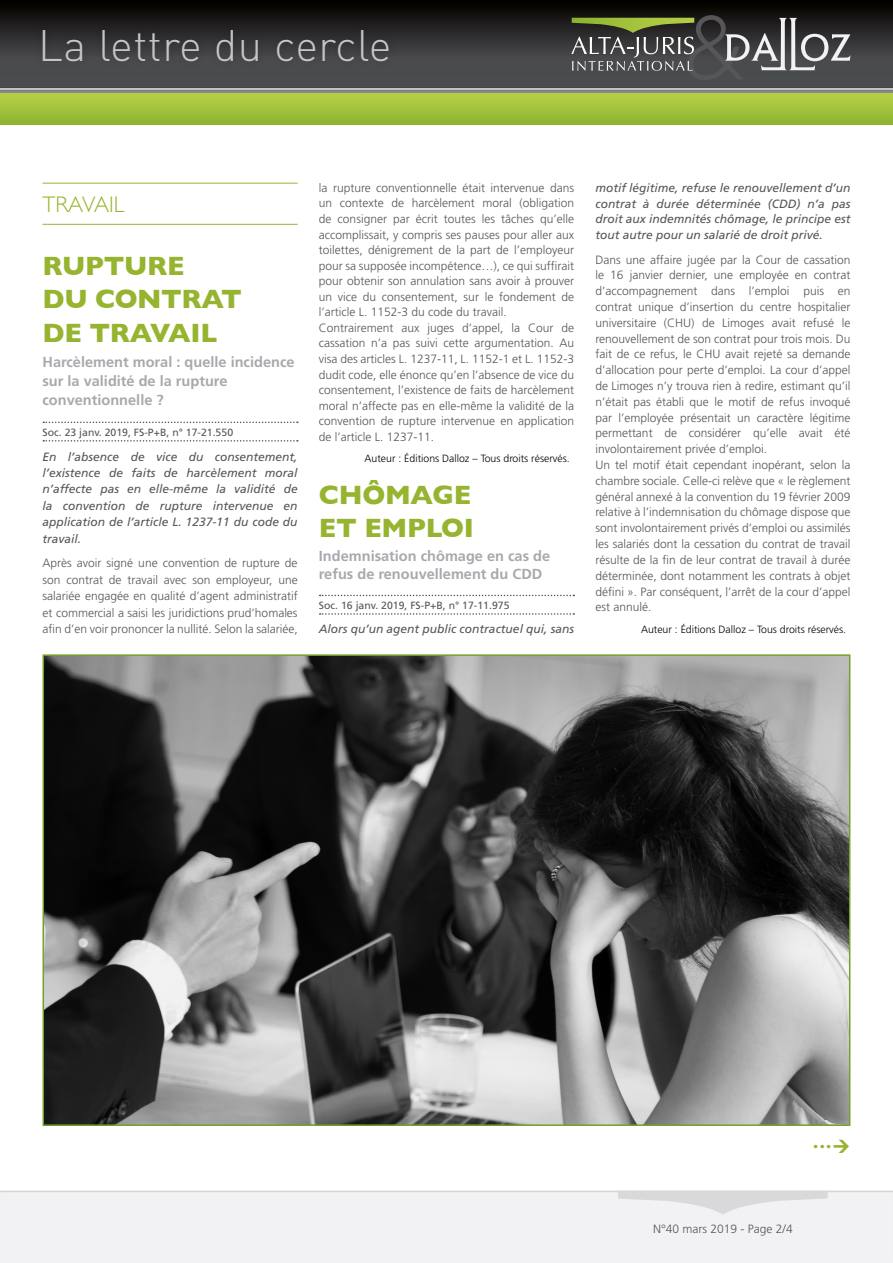
<style>
.page{position:relative;width:893px;height:1263px;background:#fff}
.page>*{position:absolute;margin:0;border:0;box-sizing:border-box;transform-origin:0 0}
.t1{font:300 95.85px "Gill Sans";color:#565658}
.t2{font:300 43.5px "DIN";letter-spacing:.01em;color:#c5c5c8}
.t3{font:700 27px/33.8px "Gill Sans";letter-spacing:-.01em;color:#96b42f}
.t4{font:300 22.5px "Gill Sans";color:#96b42f}
.t5{font:700 14.55px/18.9px "Frutiger";color:#a8a9ae}
.t6{font:300 12px/15.8px "Frutiger";color:#565658}
.t7{font:italic 12px/16.4px "Frutiger";color:#565658;text-align:justify}
.t8{font:300 10.5px "Frutiger";color:#000}
.t9{font:10.5px "Frutiger";color:#565658}
</style>
<div class="page">
<div style="left:0;top:1190px;width:893px;height:73px;background:#f2f1f3"></div>
<hr style="left:43px;top:183px;width:255px;height:1px;background:#96b42f">
<hr style="left:43px;top:224px;width:255px;height:1px;background:#96b42f">
<svg style="left:43px;top:422px;width:255px;height:1px"></svg>
<svg style="left:43px;top:440px;width:255px;height:2px"></svg>
<svg style="left:320px;top:595px;width:254px;height:1px"></svg>
<svg style="left:320px;top:613px;width:254px;height:2px"></svg>
<img style="left:46px;top:657px;width:801px;height:466px">
<div style="left:43px;top:654px;width:807px;height:472px;border:2px solid #76a02d"></div>
<svg style="left:0;top:0;width:893px;height:87px;background:#2d2d2d"></svg>
<div style="left:35px;top:22px;width:362px;height:47px;background:#000;opacity:.2"></div>
<svg style="left:0;top:93px;width:893px;height:31px;background:#a3c23c"></svg>
<hr style="left:0;top:87px;width:893px;height:2px;background:#47453e">
<hr style="left:0;top:89px;width:893px;height:2px;background:#c3c4c7">
<hr style="left:0;top:90px;width:893px;height:2px;background:#7d7a7a">
<hr style="left:0;top:91px;width:893px;height:2px;background:#88878a">
<svg style="left:571px;top:18px;width:123px;height:53px;background:#606452"></svg>
<svg style="left:725px;top:18px;width:126px;height:52px"></svg>
<svg style="left:618px;top:1191px;width:210px;height:24px"></svg>
<h2 class="t2" style="left:38px;top:19px;width:355px">La lettre du cercle</h2>
<h1 class="t1" style="left:685px;top:-28px;width:60px">&amp;</h1>
<h3 class="t4" style="left:43px;top:187px;width:83px">TRAVAIL</h3>
<h3 class="t3" style="left:43px;top:248px;width:201px">RUPTURE<br>DU CONTRAT<br>DE TRAVAIL</h3>
<p class="t5" style="left:43px;top:353px;width:254px">Harcèlement moral : quelle incidence sur la validité de la rupture conventionnelle ?</p>
<p class="t9" style="left:43px;top:426px;width:192px">Soc. 23 janv. 2019, FS-P+B, n° 17-21.550</p>
<p class="t7" style="left:43px;top:448px;width:257px">En l’absence de vice du consentement, l’existence de faits de harcèlement moral n’affecte pas en elle-même la validité de la convention de rupture intervenue en application de l’article L. 1237-11 du code du travail.</p>
<p class="t6" style="left:43px;top:555px;width:257px;line-height:16.4px;text-align:justify">Après avoir signé une convention de rupture de son contrat de travail avec son employeur, une salariée engagée en qualité d’agent administratif et commercial a saisi les juridictions prud’homales afin d’en voir prononcer la nullité. Selon la salariée,</p>
<p class="t6" style="left:319px;top:180px;width:257px">la rupture conventionnelle était intervenue dans un contexte de harcèlement moral (obligation de consigner par écrit toutes les tâches qu’elle accomplissait, y compris ses pauses pour aller aux toilettes, dénigrement de la part de l’employeur pour sa supposée incompétence…), ce qui suffirait pour obtenir son annulation sans avoir à prouver un vice du consentement, sur le fondement de l’article L. 1152-3 du code du travail.<br>Contrairement aux juges d’appel, la Cour de cassation n’a pas suivi cette argumentation. Au visa des articles L. 1237-11, L. 1152-1 et L. 1152-3 dudit code, elle énonce qu’en l’absence de vice du consentement, l’existence de faits de harcèlement moral n’affecte pas en elle-même la validité de la convention de rupture intervenue en application de l’article L. 1237-11.</p>
<p class="t8" style="left:365px;top:453px;width:207px">Auteur : Éditions Dalloz – Tous droits réservés.</p>
<h3 class="t3" style="left:319px;top:477px;width:156px;line-height:33px">CHÔMAGE<br>ET EMPLOI</h3>
<p class="t5" style="left:319px;top:547px;width:233px;line-height:18px">Indemnisation chômage en cas de refus de renouvellement du CDD</p>
<p class="t9" style="left:319px;top:599px;width:192px">Soc. 16 janv. 2019, FS-P+B, n° 17-11.975</p>
<p class="t7" style="left:319px;top:621px;width:257px">Alors qu’un agent public contractuel qui, sans</p>
<p class="t7" style="left:595px;top:180px;width:257px;line-height:15.8px">motif légitime, refuse le renouvellement d’un contrat à durée déterminée (CDD) n’a pas droit aux indemnités chômage, le principe est tout autre pour un salarié de droit privé.</p>
<p class="t6" style="left:595px;top:252px;width:257px">Dans une affaire jugée par la Cour de cassation le 16 janvier dernier, une employée en contrat d’accompagnement dans l’emploi puis en contrat unique d’insertion du centre hospitalier universitaire (CHU) de Limoges avait refusé le renouvellement de son contrat pour trois mois. Du fait de ce refus, le CHU avait rejeté sa demande d’allocation pour perte d’emploi. La cour d’appel de Limoges n’y trouva rien à redire, estimant qu’il n’était pas établi que le motif de refus invoqué par l’employée présentait un caractère légitime permettant de considérer qu’elle avait été involontairement privée d’emploi.<br>Un tel motif était cependant inopérant, selon la chambre sociale. Celle-ci relève que « le règlement général annexé à la convention du 19 février 2009 relative à l’indemnisation du chômage dispose que sont involontairement privés d’emploi ou assimilés les salariés dont la cessation du contrat de travail résulte de la fin de leur contrat de travail à durée déterminée, dont notamment les contrats à objet défini ». Par conséquent, l’arrêt de la cour d’appel est annulé.</p>
<p class="t8" style="left:641px;top:623px;width:207px">Auteur : Éditions Dalloz – Tous droits réservés.</p>
<p class="t6" style="left:653px;top:1221px;width:141px">N°40 mars 2019 - Page 2/4</p>
</div>
